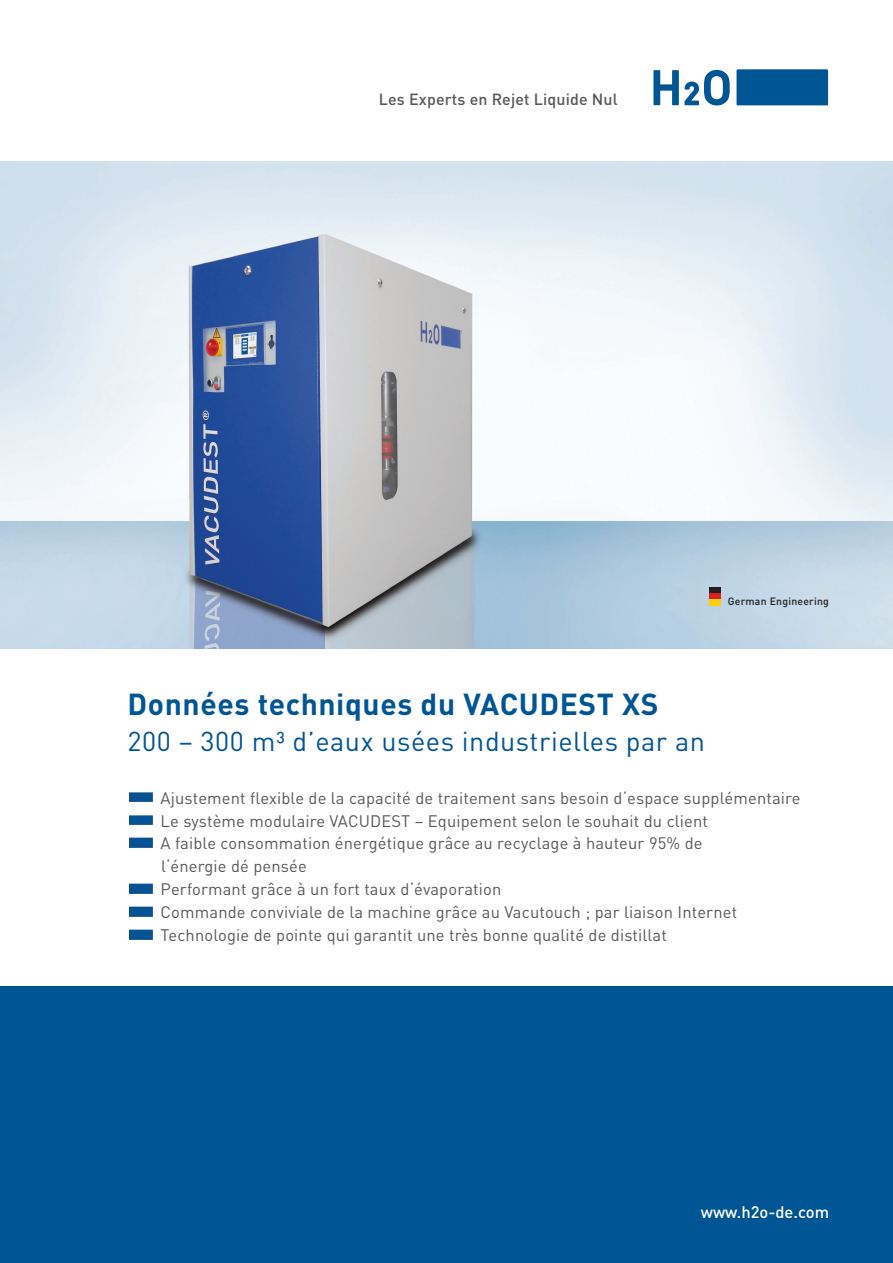
<style>
.page{position:relative;width:893px;height:1263px;background:#fff}
.page>*{position:absolute;margin:0;border:0;box-sizing:border-box;transform-origin:0 0}
.t1{font:700 30px "DINOT";letter-spacing:.02em;color:#005595}
.t2{font:27px "DINOT";letter-spacing:.02em;color:#005595}
.t3{font:16.5px/23px "DINOT";letter-spacing:.01em;color:#57585a}
.t4{font:500 16.5px "DINOT";color:#fff}
.t5{font:500 16.05px "DINOT";letter-spacing:.01em;color:#57585a}
.t6{font:500 10.5px "DINOT";letter-spacing:.02em;color:#231f20}
</style>
<div class="page">
<div style="left:0;top:986px;width:893px;height:277px;background:#005595"></div>
<img style="left:0;top:162px;width:893px;height:486px">
<img style="left:129px;top:792px;width:23px;height:9px">
<img style="left:129px;top:815px;width:23px;height:9px">
<img style="left:129px;top:837px;width:23px;height:10px">
<img style="left:129px;top:883px;width:23px;height:10px">
<img style="left:129px;top:906px;width:23px;height:10px">
<img style="left:129px;top:929px;width:23px;height:10px">
<div style="left:709px;top:587px;width:12px;height:6px;background:#231f20"></div>
<div style="left:709px;top:593px;width:12px;height:6px;background:#dc1f25"></div>
<div style="left:709px;top:599px;width:12px;height:6px;background:#fcce0c"></div>
<div style="left:736px;top:69px;width:92px;height:36px;background:#005595"></div>
<svg style="left:653px;top:70px;width:77px;height:35px"></svg>
<p class="t5" style="left:379px;top:89px;width:240px">Les Experts en Rejet Liquide Nul</p>
<p class="t6" style="left:728px;top:594px;width:103px">German Engineering</p>
<h1 class="t1" style="left:128px;top:684px;width:533px">Données techniques du VACUDEST XS</h1>
<h2 class="t2" style="left:128px;top:724px;width:579px">200 – 300 m³ d’eaux usées industrielles par an</h2>
<p class="t3" style="left:161px;top:786px;width:641px">Ajustement flexible de la capacité de traitement sans besoin d‘espace supplémentaire Le système modulaire VACUDEST – Equipement selon le souhait du client<br>A faible consommation énergétique grâce au recyclage à hauteur 95% de<br>l‘énergie dé pensée<br>Performant grâce à un fort taux d‘évaporation<br>Commande conviviale de la machine grâce au Vacutouch ; par liaison Internet Technologie de pointe qui garantit une très bonne qualité de distillat</p>
<p class="t4" style="left:701px;top:1201px;width:130px">www.h2o-de.com</p>
</div>
